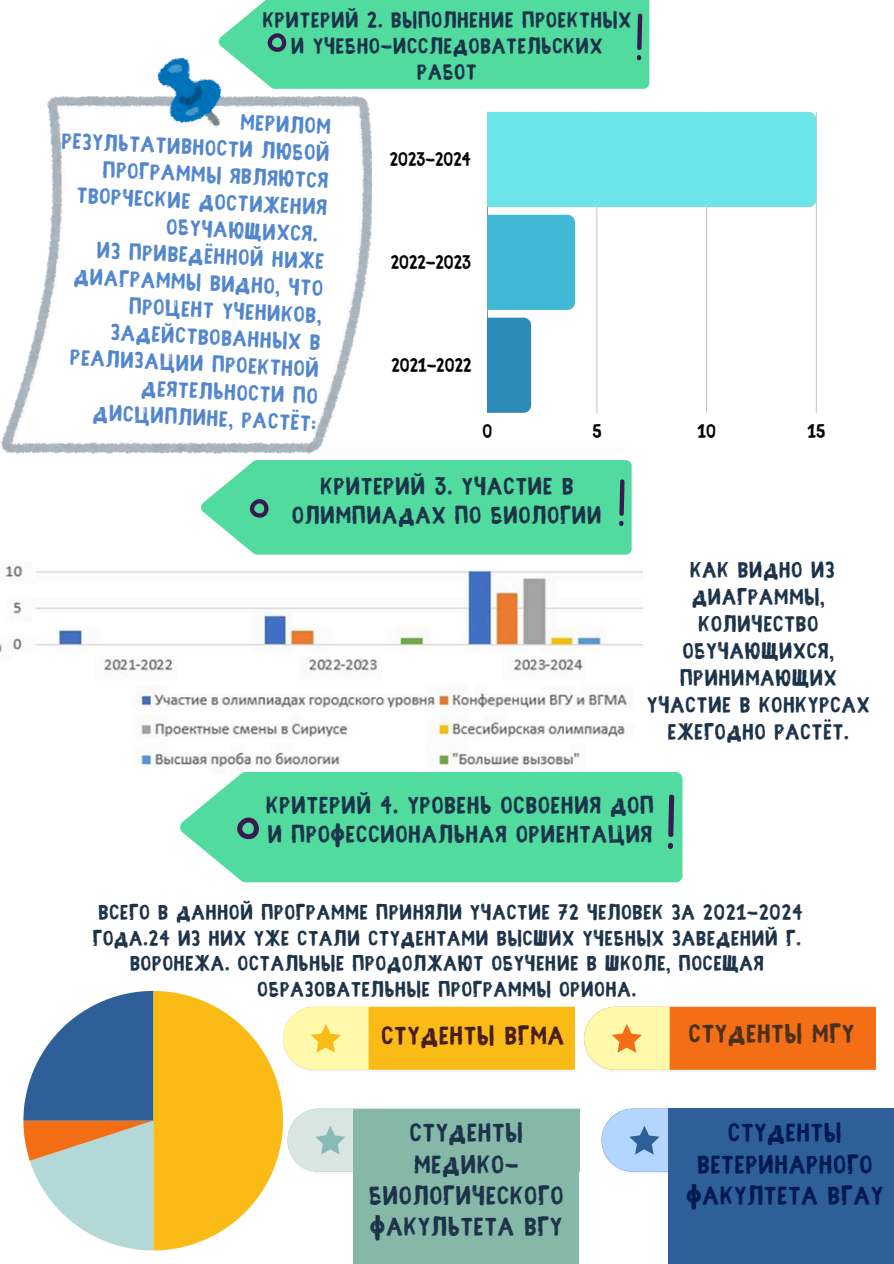
<style>
.page{position:relative;width:894px;height:1264px;background:#fff}
.page>*{position:absolute;margin:0;border:0;box-sizing:border-box;transform-origin:0 0}
.t1{font:700 27.75px/31.2px "Fibre Vintage Full";letter-spacing:.04em;color:#1c3249;text-align:center}
.t2{font:700 27.75px/31.2px "Fibre Vintage Full";letter-spacing:.04em;color:#001951;text-align:center}
.t3{font:700 27.75px "Fibre Vintage Full";letter-spacing:.04em;color:#491c1c}
.t4{font:700 27.75px "Fibre Vintage Full";letter-spacing:.04em;color:#49301c}
.t5{font:700 25.95px/28.7px "Fibre Vintage Full";letter-spacing:.04em;color:#1c3249;text-align:center}
.t6{font:700 24px/27px "Fibre Vintage Full";color:#5186cd;text-align:right}
.t7{font:700 24px/27px "Fibre Vintage Full";letter-spacing:.04em;color:#1c3249;text-align:center}
.t8{font:700 23.7px/26.1px "Fibre Vintage Full";letter-spacing:.04em;color:#1c3249;text-align:center}
.t9{font:700 22.8px/25.7px "Fibre Vintage Full";letter-spacing:.04em;color:#1c3249;text-align:center}
.t10{font:700 20.1px "Fibre Vintage Full";color:#000}
</style>
<div class="page">
<div style="left:218px;top:0;width:431px;height:89px;background:#51db9f"></div>
<img style="left:1px;top:58px;width:370px;height:396px">
<hr style="left:487px;top:112px;width:1px;height:301px;background:#000;opacity:.6">
<hr style="left:596px;top:112px;width:1px;height:301px;background:#dbdbdb">
<hr style="left:706px;top:112px;width:1px;height:301px;background:#c7c7c7">
<hr style="left:815px;top:112px;width:1px;height:301px;background:#f3f3f3">
<div style="left:487px;top:112px;width:329px;height:95px;background:#6ce5e8"></div>
<div style="left:487px;top:215px;width:88px;height:95px;background:#41b8d5"></div>
<div style="left:487px;top:318px;width:44px;height:95px;background:#2d8bba"></div>
<svg style="left:201px;top:460px;width:430px;height:94px;background:#5cdaa4"></svg>
<img style="left:0;top:565px;width:642px;height:202px">
<svg style="left:180px;top:772px;width:502px;height:110px;background:#63dea9"></svg>
<div style="left:237px;top:793px;width:437px;height:56px;background:#51db9f"></div>
<svg style="left:23px;top:990px;width:853px;height:260px"></svg>
<div style="left:668px;top:1108px;width:225px;height:155px;background:#2f5f98"></div>
<div style="left:354px;top:1109px;width:224px;height:154px;background:#86b8a7"></div>
<p class="t8" style="left:262px;top:9px;width:369px">критерий 2. выполнение проектных и учебно-исследовательских работ</p>
<p class="t6" style="left:241px;top:111px;width:92px;rotate:3deg">Мерилом</p>
<p class="t6" style="left:63px;top:129px;width:269px;rotate:3deg">результативности любой</p>
<p class="t6" style="left:104px;top:158px;width:227px;rotate:3deg">программы являются</p>
<p class="t6" style="left:77px;top:183px;width:252px;rotate:3deg">творческие достижения</p>
<p class="t6" style="left:167px;top:215px;width:153px;rotate:3deg">обучающихся.</p>
<p class="t6" style="left:76px;top:237px;width:251px;rotate:3deg">Из приведённой ниже диаграммы видно, что процент учеников, задействованных в реализации проектной деятельности по дисциплине, растёт:</p>
<p class="t10" style="left:390px;top:151px;width:82px">2023-2024</p>
<p class="t10" style="left:390px;top:254px;width:82px">2022-2023</p>
<p class="t10" style="left:391px;top:357px;width:81px">2021-2022</p>
<p class="t10" style="left:482px;top:423px;width:11px">0</p>
<p class="t10" style="left:592px;top:423px;width:11px">5</p>
<p class="t10" style="left:697px;top:423px;width:20px">10</p>
<p class="t10" style="left:807px;top:423px;width:19px">15</p>
<p class="t5" style="left:292px;top:474px;width:311px">критерий 3. участие в олимпиадах по биологии</p>
<p class="t7" style="left:647px;top:559px;width:224px">Как видно из диаграммы, количество обучающихся, принимающих участие в конкурсах ежегодно растёт.</p>
<p class="t5" style="left:266px;top:793px;width:389px;text-align:left">критерий 4. уровень освоения доп и профессиональная ориентация</p>
<p class="t9" style="left:93px;top:901px;width:711px">Всего в данной программе приняли участие 72 человек за 2021-2024 года.24 из них уже стали студентами высших учебных заведений г.<br>Воронежа. Остальные продолжают обучение в школе, посещая образовательные программы Ориона.</p>
<p class="t3" style="left:381px;top:1024px;width:184px">СТУДЕНТЫ ВГМА</p>
<p class="t4" style="left:688px;top:1022px;width:166px">СТУДЕНТЫ МГУ</p>
<p class="t1" style="left:369px;top:1119px;width:195px">СТУДЕНТЫ<br>МЕДИКО-<br>БИОЛОГИЧЕСКОГО<br>ФАКУЛЬТЕТА ВГУ</p>
<p class="t2" style="left:686px;top:1119px;width:198px">СТУДЕНТЫ<br>ВЕТЕРИНАРНОГО<br>ФАКУЛТЕТА ВГАУ</p>
</div>
